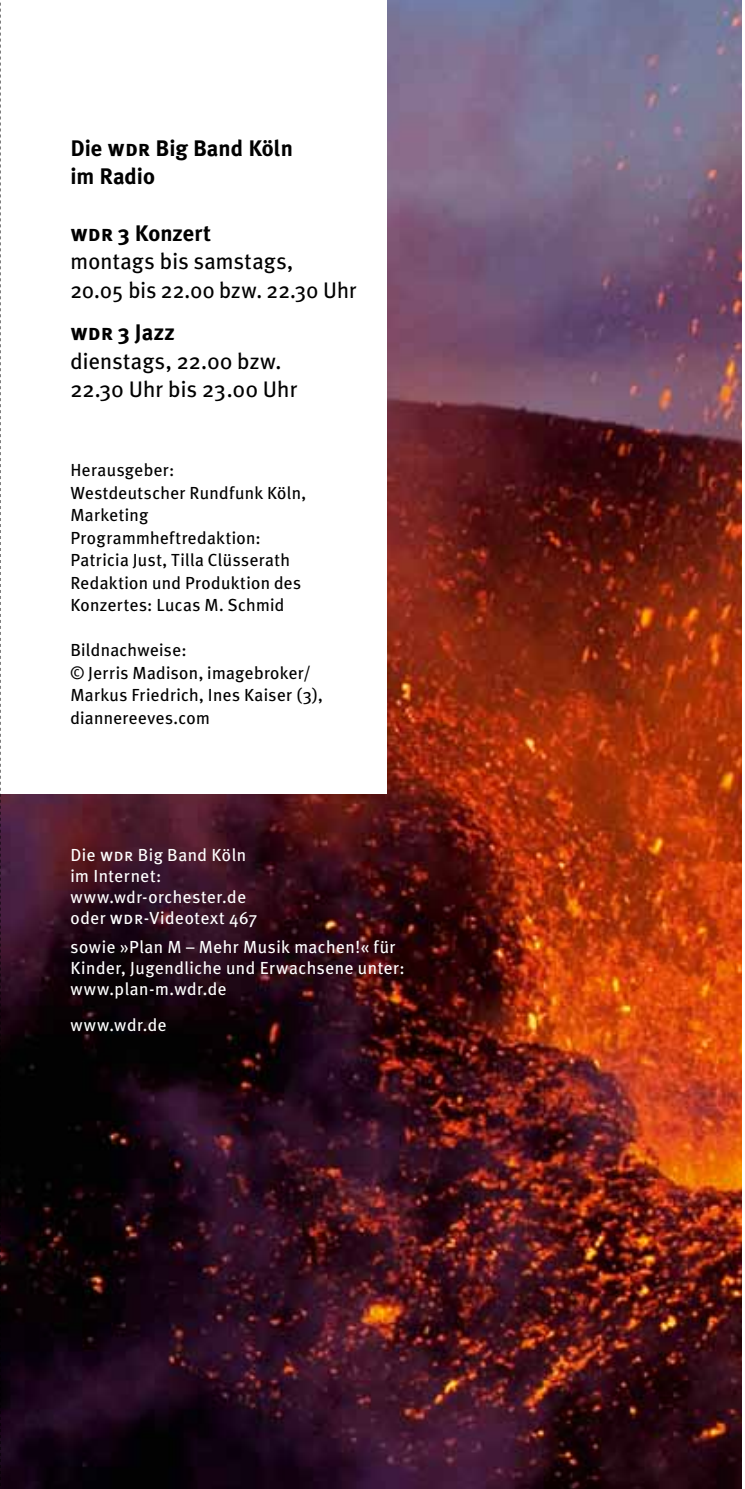
<style>
.page{position:relative;width:745px;height:1489px;background:#fff}
.page>*{position:absolute;margin:0;border:0;box-sizing:border-box;transform-origin:0 0}
.t1{font:22.5px/28.2px "Meta Plus";letter-spacing:.01em;color:#000}
.t2{font:700 22.5px/28.2px "Meta Plus";color:#000}
.t3{font:17.5px/22.5px "Meta Plus";letter-spacing:.02em;color:#000}
.t4{font:17.5px/21px "Meta Plus";letter-spacing:.03em;color:#fff}
.s1{font-family:"Meta Plus Bold Caps";font-weight:400}
.s2{font-family:"Meta Plus Bold Caps"}
.s3{font-weight:700}
.s4{font-family:"Meta Plus Book Caps"}
.s5{font-size:17px}
</style>
<div class="page">
<img style="left:1px;top:0;width:740px;height:1488px">
<svg style="left:708px;top:1299px;width:33px;height:189px;background:#370d12"></svg>
<div style="left:0;top:0;width:386px;height:793px;background:#fff"></div>
<svg style="left:0;top:2px;width:1px;height:1486px"></svg>
<p class="t2" style="left:70px;top:134px;width:224px">Die <span class="s1">wdr</span> Big Band Köln im Radio</p>
<p class="t1" style="left:70px;top:219px;width:287px"><span class="s2">wdr</span> <span class="s3">3 Konzert<br></span>montags bis samstags,<br>20.05 bis 22.00 bzw. 22.30 Uhr</p>
<p class="t1" style="left:70px;top:318px;width:228px"><span class="s2">wdr</span> <span class="s3">3 Jazz<br></span>dienstags, 22.00 bzw.<br>22.30 Uhr bis 23.00 Uhr</p>
<p class="t3" style="left:70px;top:459px;width:237px">Herausgeber:<br>Westdeutscher Rundfunk Köln,<br>Marketing<br>Programmheftredaktion:<br>Patricia Just, Tilla Clüsserath<br>Redaktion und Produktion des<br>Konzertes: Lucas M. Schmid</p>
<p class="t3" style="left:70px;top:639px;width:254px">Bildnachweise:<br>© Jerris Madison, imagebroker/<br>Markus Friedrich, Ines Kaiser (3), diannereeves.com</p>
<p class="t4" style="left:70px;top:844px;width:188px">Die <span class="s4">wdr</span> Big Band Köln im Internet: www.<span class="s5">wdr</span>-orchester.de oder <span class="s4">wdr</span>-Videotext 467</p>
<p class="t4" style="left:70px;top:935px;width:336px">sowie »Plan M – Mehr Musik machen!« für<br>Kinder, Jugendliche und Erwachsene unter: www.plan-m.wdr.de</p>
<p class="t4" style="left:70px;top:1013px;width:98px">www.wdr.de</p>
</div>
